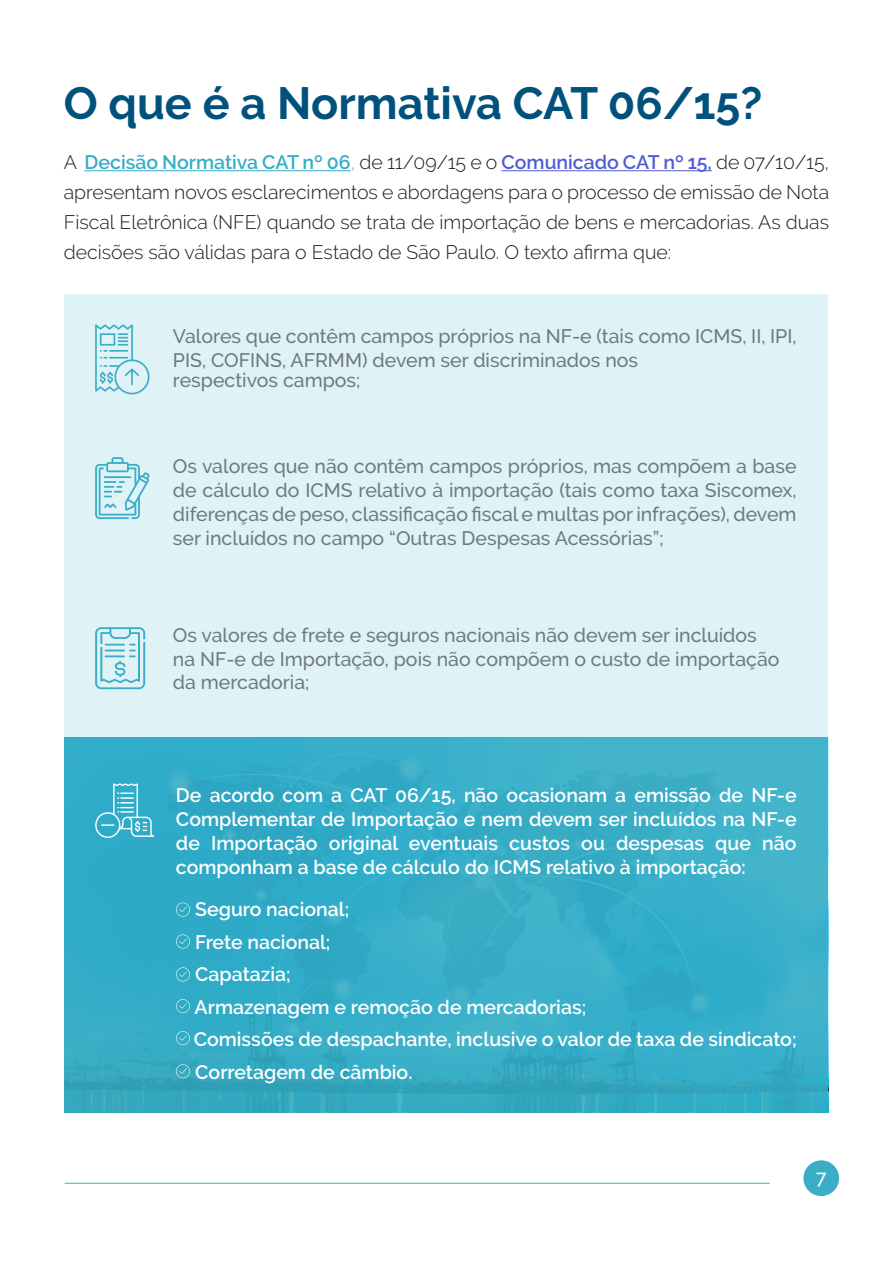
<style>
.page{position:relative;width:893px;height:1263px;background:#fff}
.page>*{position:absolute;margin:0;border:0;box-sizing:border-box;transform-origin:0 0}
.t1{font:700 45px "Raleway";color:#00527d}
.t2{font:500 19.5px/24px "Raleway";color:#6e7a7f}
.t3{font:600 19.5px/32.5px "Raleway";color:#fff;text-align:justify}
.t4{font:300 19.5px/30px "Raleway";color:#1a1a1a;text-align:justify}
.t5{font:500 19.5px "Raleway";color:#fff}
.s1{font-weight:600;color:#34adc6}
.s2{color:#34adc6}
.s3{font-weight:600;color:#4f5cd6}
</style>
<div class="page">
<div style="left:804px;top:1161px;width:35px;height:34px;background:#3aadc7;border-radius:50%"></div>
<div style="left:804px;top:1160px;width:35px;height:36px;border:1px solid #3aadc7;border-radius:50%"></div>
<div style="left:65px;top:737px;width:763px;height:376px;background:linear-gradient(to bottom,#38afca,#34abc4)"></div>
<div style="left:65px;top:294px;width:763px;height:443px;background:#dff2f6"></div>
<hr style="left:85px;top:170px;width:266px;height:1px;background:#34adc6">
<hr style="left:501px;top:170px;width:211px;height:1px;background:#4f5cd6">
<svg style="left:95px;top:457px;width:55px;height:62px"></svg>
<svg style="left:95px;top:324px;width:55px;height:71px"></svg>
<svg style="left:95px;top:627px;width:50px;height:62px"></svg>
<hr style="left:65px;top:1183px;width:705px;height:1px;background:#3aadc7">
<svg style="left:94px;top:783px;width:60px;height:55px"></svg>
<svg style="left:176px;top:902px;width:14px;height:15px"></svg>
<svg style="left:176px;top:934px;width:14px;height:14px"></svg>
<svg style="left:176px;top:967px;width:14px;height:14px"></svg>
<svg style="left:176px;top:999px;width:14px;height:14px"></svg>
<svg style="left:176px;top:1031px;width:14px;height:14px"></svg>
<svg style="left:176px;top:1064px;width:14px;height:14px"></svg>
<h1 class="t1" style="left:64px;top:77px;width:700px">O que é a Normativa CAT 06/15?</h1>
<p class="t4" style="left:64px;top:147px;width:767px">A <span class="s1">Decisão Normativa CAT nº 06</span><span class="s2">,</span> de 11/09/15 e o <span class="s3">Comunicado CAT nº 15,</span> de 07/10/15, apresentam novos esclarecimentos e abordagens para o processo de emissão de Nota Fiscal Eletrônica (NFE) quando se trata de importação de bens e mercadorias. As duas decisões são válidas para o Estado de São Paulo. O texto afirma que:</p>
<p class="t2" style="left:173px;top:324px;width:625px">Valores que contêm campos próprios na NF-e (tais como ICMS, II, IPI,<br>PIS, COFINS, AFRMM) devem ser discriminados nos</p>
<p class="t2" style="left:173px;top:368px;width:189px">respectivos campos;</p>
<p class="t2" style="left:173px;top:454px;width:625px;text-align:justify">Os valores que não contêm campos próprios, mas compõem a base de cálculo do ICMS relativo à importação (tais como taxa Siscomex, diferenças de peso, classificação fiscal e multas por infrações), devem ser incluídos no campo “Outras Despesas Acessórias”;</p>
<p class="t2" style="left:173px;top:624px;width:608px;line-height:23.5px">Os valores de frete e seguros nacionais não devem ser incluídos na NF-e de Importação, pois não compõem o custo de importação da mercadoria;</p>
<p class="t3" style="left:176px;top:783px;width:622px;line-height:24px">De acordo com a CAT 06/15, não ocasionam a emissão de NF-e Complementar de Importação e nem devem ser incluídos na NF-e de Importação original eventuais custos ou despesas que não componham a base de cálculo do ICMS relativo à importação:</p>
<p class="t3" style="left:194px;top:893px;width:604px;text-align:left">Seguro nacional;<br>Frete nacional;<br>Capatazia;<br>Armazenagem e remoção de mercadorias;<br>Comissões de despachante, inclusive o valor de taxa de sindicato;<br>Corretagem de câmbio.</p>
<p class="t5" style="left:816px;top:1166px;width:12px">7</p>
</div>
